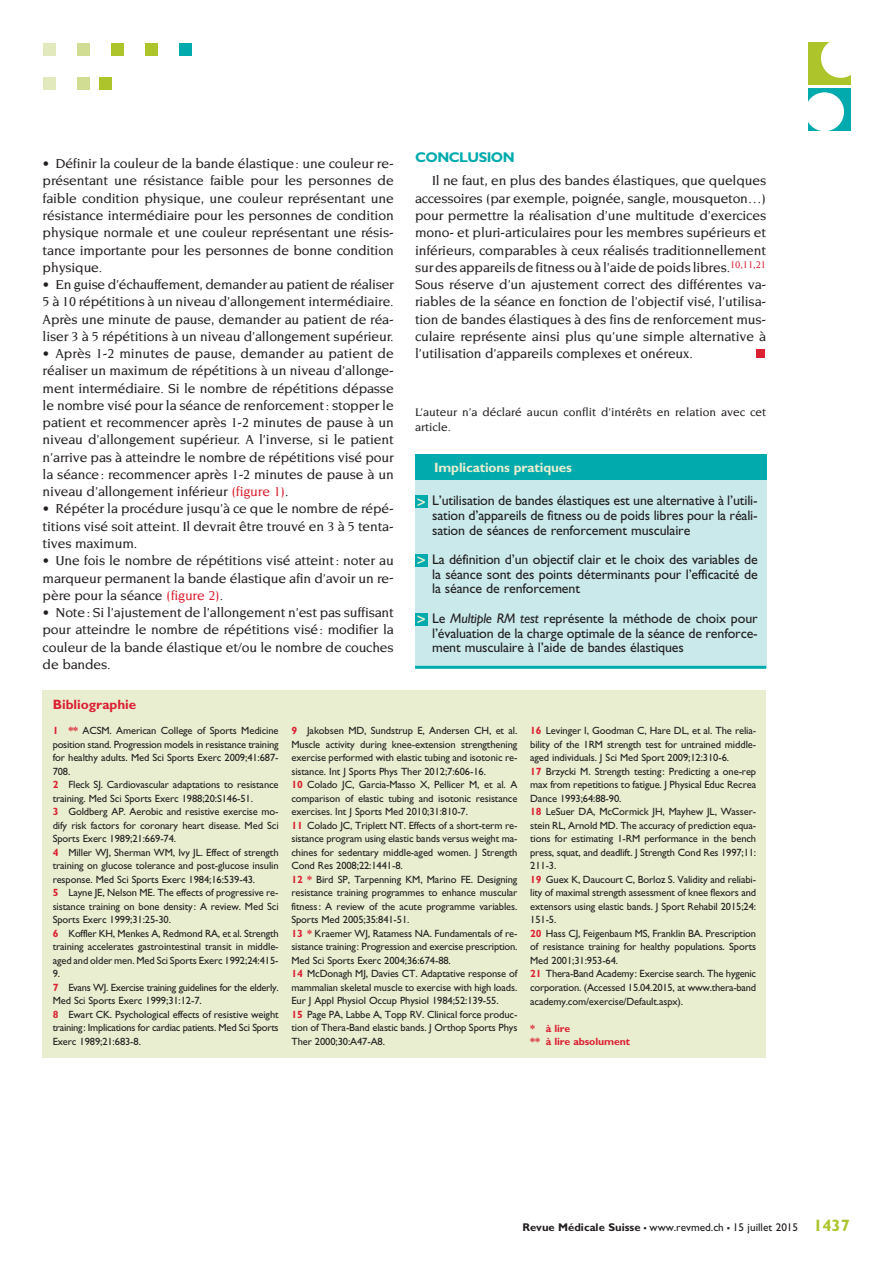
<style>
.page{position:relative;width:894px;height:1264px;background:#fff}
.page>*{position:absolute;margin:0;border:0;box-sizing:border-box;transform-origin:0 0}
.t1{font:700 14.1px "Gill Sans";letter-spacing:-.035em;color:#00aaad}
.t2{font:500 13.95px/17.2px "Novarese";letter-spacing:-.01em;color:#231f20;text-align:justify}
.t3{font:13.95px/14.7px "Gill Sans";letter-spacing:-.01em;color:#231f20;text-align:justify}
.t4{font:700 13.5px "Gill Sans";letter-spacing:-.01em;color:#e9eed0}
.t5{font:700 13.5px "Gill Sans";color:#db2032}
.t6{font:500 12px/15px "Novarese";color:#231f20}
.t7{font:11.25px "Gill Sans";color:#231f20}
.t8{font:10.5px/13.5px "Gill Sans";letter-spacing:-.01em;color:#231f20}
.t9{font:700 10.5px/13.5px "Gill Sans";letter-spacing:-.01em;color:#db2032}
.s1{color:#db2032}
.s2{font-family:"Insignia";font-size:15px;color:#e9eed0}
.s3{font-style:italic}
.s4{font-weight:700;color:#db2032}
.s5{font-weight:700}
.s6{font-weight:700;font-size:16.5px}
.s7{font-weight:700;font-size:16.5px;color:#adc42b}
</style>
<div class="page">
<div style="left:179px;top:43px;width:12px;height:12px;background:#00aaad"></div>
<div style="left:145px;top:43px;width:12px;height:12px;background:#adc42b"></div>
<div style="left:111px;top:43px;width:12px;height:12px;background:#adc42b"></div>
<div style="left:77px;top:43px;width:12px;height:12px;background:#d2dd94"></div>
<div style="left:43px;top:43px;width:12px;height:12px;background:#e2e9bc"></div>
<div style="left:99px;top:77px;width:12px;height:12px;background:#adc42b"></div>
<div style="left:77px;top:77px;width:12px;height:12px;background:#d2dd94"></div>
<div style="left:43px;top:77px;width:12px;height:12px;background:#e2e9bc"></div>
<div style="left:755px;top:349px;width:9px;height:9px;background:#db2032"></div>
<div style="left:808px;top:43px;width:42px;height:42px;background:#adc42b"></div>
<div style="left:820px;top:38px;width:39px;height:40px;background:#fff;border-radius:50%"></div>
<div style="left:808px;top:88px;width:42px;height:42px;background:#00aaad"></div>
<div style="left:804px;top:92px;width:39px;height:39px;background:#fff;border-radius:50%"></div>
<div style="left:415px;top:479px;width:350px;height:188px;background:#c9e9ea"></div>
<div style="left:415px;top:454px;width:350px;height:25px;background:#00aaad"></div>
<hr style="left:415px;top:665px;width:350px;height:3px;background:#00aaad">
<div style="left:415px;top:495px;width:12px;height:13px;background:#00aaad"></div>
<div style="left:415px;top:554px;width:12px;height:12px;background:#00aaad"></div>
<div style="left:415px;top:613px;width:12px;height:13px;background:#00aaad"></div>
<div style="left:43px;top:690px;width:722px;height:367px;background:#e9eed0"></div>
<p class="t2" style="left:43px;top:155px;width:352px">• Définir la couleur de la bande élastique: une couleur re&shy;présentant une résistance faible pour les personnes de faible condition physique, une couleur représentant une résistance intermédiaire pour les personnes de condition physique normale et une couleur représentant une résis&shy;tance importante pour les personnes de bonne condition physique.</p>
<h2 class="t2" style="left:43px;top:276px;width:352px">• En guise d’échauffement, demander au patient de réaliser 5 à 10 répétitions à un niveau d’allongement intermédiaire.<br>Après une minute de pause, demander au patient de réa&shy;liser 3 à 5 répétitions à un niveau d’allongement supérieur.</h2>
<p class="t2" style="left:43px;top:345px;width:352px">• Après 1-2 minutes de pause, demander au patient de réaliser un maximum de répétitions à un niveau d’allonge&shy;ment intermédiaire. Si le nombre de répétitions dépasse le nombre visé pour la séance de renforcement: stopper le patient et recommencer après 1-2 minutes de pause à un niveau d’allongement supérieur. A l’inverse, si le patient n’arrive pas à atteindre le nombre de répétitions visé pour la séance: recommencer après 1-2 minutes de pause à un niveau d’allongement inférieur <span class="s1">(figure 1)</span>.</p>
<h2 class="t2" style="left:43px;top:500px;width:352px">• Répéter la procédure jusqu’à ce que le nombre de répé&shy;titions visé soit atteint. Il devrait être trouvé en 3 à 5 tenta&shy;tives maximum.</h2>
<h2 class="t2" style="left:43px;top:552px;width:352px">• Une fois le nombre de répétitions visé atteint: noter au marqueur permanent la bande élastique afin d’avoir un re&shy;père pour la séance <span class="s1">(figure 2)</span>.</h2>
<h2 class="t2" style="left:43px;top:603px;width:352px">• Note: Si l’ajustement de l’allongement n’est pas suffisant pour atteindre le nombre de répétitions visé: modifier la couleur de la bande élastique et/ou le nombre de couches de bandes.</h2>
<p class="t5" style="left:53px;top:696px;width:85px">Bibliographie</p>
<h1 class="t1" style="left:415px;top:149px;width:101px">CONCLUSION</h1>
<p class="t2" style="left:415px;top:172px;width:352px;text-indent:17px">Il ne faut, en plus des bandes élastiques, que quelques accessoires (par exemple, poignée, sangle, mousqueton…) pour permettre la réalisation d’une multitude d’exercices mono- et pluri-articulaires pour les membres supérieurs et inférieurs, comparables à ceux réalisés traditionnellement sur des appareils de fitness ou à l’aide de poids libres.<sup>10,11,21<br></sup>Sous réserve d’un ajustement correct des différentes va&shy;riables de la séance en fonction de l’objectif visé, l’utilisa&shy;tion de bandes élastiques à des fins de renforcement mus&shy;culaire représente ainsi plus qu’une simple alternative à l’utilisation d’appareils complexes et onéreux.</p>
<p class="t6" style="left:415px;top:405px;width:352px">L’auteur n’a déclaré aucun conflit d’intérêts en relation avec cet article.</p>
<p class="t4" style="left:434px;top:459px;width:139px">Implications pratiques</p>
<h2 class="t3" style="left:432px;top:493px;width:326px;text-indent:-15px"><span class="s2">&gt;</span> L’utilisation de bandes élastiques est une alternative à l’utili&shy;sation d’appareils de fitness ou de poids libres pour la réali&shy;sation de séances de renforcement musculaire</h2>
<h2 class="t3" style="left:432px;top:552px;width:327px;text-indent:-15px"><span class="s2">&gt;</span> La définition d’un objectif clair et le choix des variables de la séance sont des points déterminants pour l’efficacité de la séance de renforcement</h2>
<h2 class="t3" style="left:432px;top:610px;width:327px;text-indent:-15px"><span class="s2">&gt;</span> Le <span class="s3">Multiple RM test</span> représente la méthode de choix pour l’évaluation de la charge optimale de la séance de renforce&shy;ment musculaire à l’aide de bandes élastiques</h2>
<p class="t8" style="left:53px;top:723px;width:227px"><span class="s4">1 **</span> ACSM. American College of Sports Medicine position stand. Progression models in resistance training for healthy adults. Med Sci Sports Exerc 2009;41:687- 708.<br><span class="s4">2</span> Fleck SJ. Cardiovascular adaptations to resistance training. Med Sci Sports Exerc 1988;20:S146-51.<br><span class="s4">3</span> Goldberg AP. Aerobic and resistive exercise mo&shy;dify risk factors for coronary heart disease. Med Sci Sports Exerc 1989;21:669-74.<br><span class="s4">4</span> Miller WJ, Sherman WM, Ivy JL. Effect of strength training on glucose tolerance and post-glucose insulin response. Med Sci Sports Exerc 1984;16:539-43.<br><span class="s4">5</span> Layne JE, Nelson ME. The effects of progressive re&shy;sistance training on bone density: A review. Med Sci Sports Exerc 1999;31:25-30.<br><span class="s4">6</span> Koffler KH, Menkes A, Redmond RA, et al. Strength training accelerates gastrointestinal transit in middle&shy;aged and older men. Med Sci Sports Exerc 1992;24:415- 9.<br><span class="s4">7</span> Evans WJ. Exercise training guidelines for the elderly.<br>Med Sci Sports Exerc 1999;31:12-7.<br><span class="s4">8</span> Ewart CK. Psychological effects of resistive weight training: Implications for cardiac patients. Med Sci Sports Exerc 1989;21:683-8.</p>
<p class="t8" style="left:291px;top:723px;width:227px"><span class="s4">9</span> Jakobsen MD, Sundstrup E, Andersen CH, et al.<br>Muscle activity during knee-extension strengthening exercise performed with elastic tubing and isotonic re&shy;sistance. Int J Sports Phys Ther 2012;7:606-16.<br><span class="s4">10</span> Colado JC, Garcia-Masso X, Pellicer M, et al. A comparison of elastic tubing and isotonic resistance exercises. Int J Sports Med 2010;31:810-7.<br><span class="s4">11</span> Colado JC, Triplett NT. Effects of a short-term re&shy;sistance program using elastic bands versus weight ma&shy;chines for sedentary middle-aged women. J Strength Cond Res 2008;22:1441-8.<br><span class="s4">12 *</span> Bird SP, Tarpenning KM, Marino FE. Designing resistance training programmes to enhance muscular fitness: A review of the acute programme variables.<br>Sports Med 2005;35:841-51.<br><span class="s4">13 *</span> Kraemer WJ, Ratamess NA. Fundamentals of re&shy;sistance training: Progression and exercise prescription.<br>Med Sci Sports Exerc 2004;36:674-88.<br><span class="s4">14</span> McDonagh MJ, Davies CT. Adaptative response of mammalian skeletal muscle to exercise with high loads.<br>Eur J Appl Physiol Occup Physiol 1984;52:139-55.<br><span class="s4">15</span> Page PA, Labbe A, Topp RV. Clinical force produc&shy;tion of Thera-Band elastic bands. J Orthop Sports Phys Ther 2000;30:A47-A8.</p>
<p class="t8" style="left:530px;top:723px;width:227px"><span class="s4">16</span> Levinger I, Goodman C, Hare DL, et al. The relia&shy;bility of the 1RM strength test for untrained middle&shy;aged individuals. J Sci Med Sport 2009;12:310-6.<br><span class="s4">17</span> Brzycki M. Strength testing: Predicting a one-rep max from repetitions to fatigue. J Physical Educ Recrea Dance 1993;64:88-90.<br><span class="s4">18</span> LeSuer DA, McCormick JH, Mayhew JL, Wasser&shy;stein RL, Arnold MD. The accuracy of prediction equa&shy;tions for estimating 1-RM performance in the bench press, squat, and deadlift. J Strength Cond Res 1997;11:<br>211-3.<br><span class="s4">19</span> Guex K, Daucourt C, Borloz S. Validity and reliabi&shy;lity of maximal strength assessment of knee flexors and extensors using elastic bands. J Sport Rehabil 2015;24:<br>151-5.<br><span class="s4">20</span> Hass CJ, Feigenbaum MS, Franklin BA. Prescription of resistance training for healthy populations. Sports Med 2001;31:953-64.<br><span class="s4">21</span> Thera-Band Academy: Exercise search. The hygenic corporation. (Accessed 15.04.2015, at www.thera-band academy.com/exercise/Default.aspx).</p>
<p class="t9" style="left:530px;top:1020px;width:101px">* à lire<br>** à lire absolument</p>
<p class="t7" style="left:522px;top:1220px;width:329px"><span class="s5">Revue Médicale Suisse</span> <span class="s6">–</span> www.revmed.ch <span class="s6">–</span> 15 juillet 2015 <span class="s7">1437</span></p>
</div>
